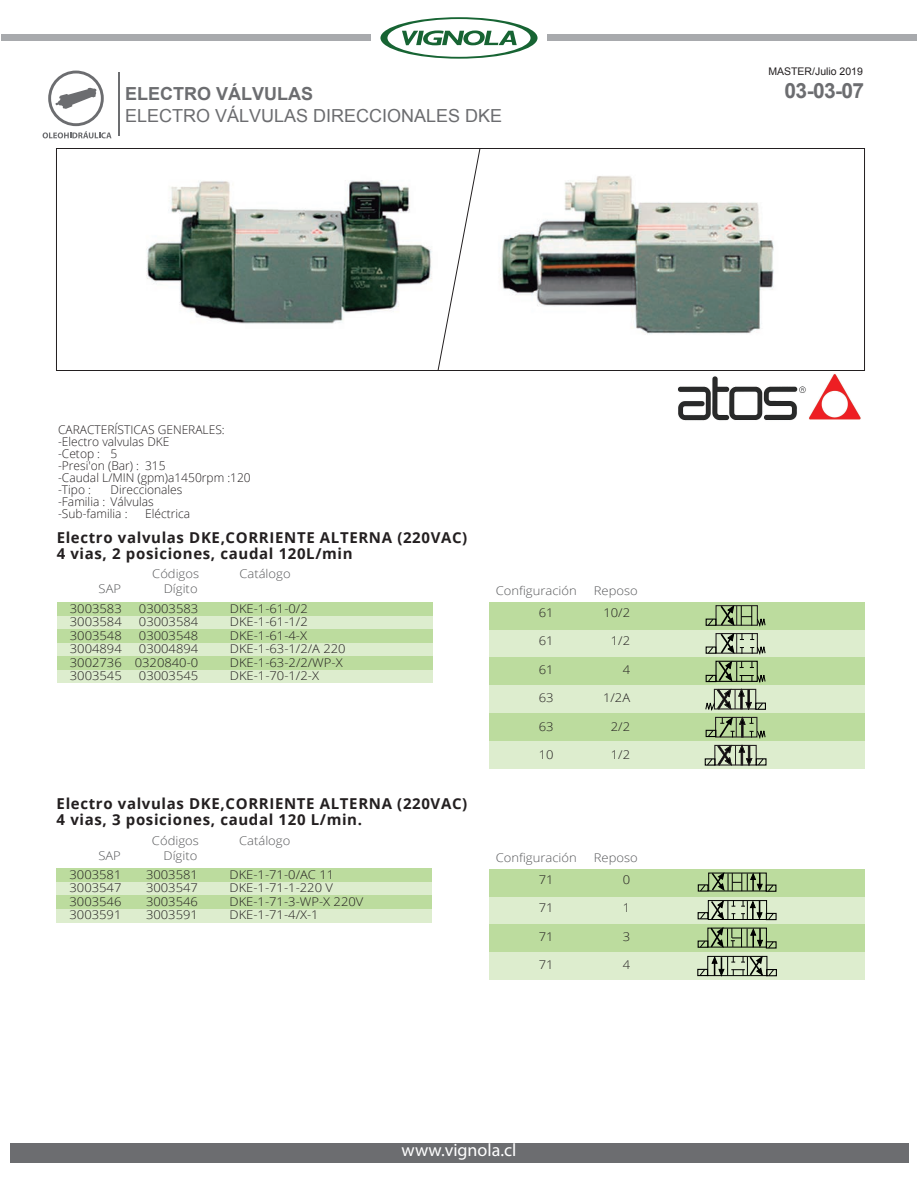
<style>
.page{position:relative;width:918px;height:1188px;background:#fff}
.page>*{position:absolute;margin:0;border:0;box-sizing:border-box;transform-origin:0 0}
.t1{font:700 21px "Arial";color:#6c6d70}
.t2{font:18px "Arial";color:#6c6d70}
.t3{font:700 18px "Arial";color:#6c6d70}
.t4{font:18px "Myriad Pro";color:#fff}
.t5{font:700 15px/16.5px "Open Sans";letter-spacing:.045em;color:#231f20}
.t6{font:300 12px "Open Sans";color:#231f20;scale:1.08 1}
.t7{font:300 12px/12px "Open Sans";color:#231f20}
.t8{font:300 12px "Open Sans";color:#57585a;scale:1.08 1}
.t9{font:10.5px "Arial";color:#231f20}
</style>
<div class="page">
<img style="left:146px;top:150px;width:628px;height:219px">
<div style="left:489px;top:602px;width:375px;height:28px;background:#bcdc9e"></div>
<div style="left:489px;top:630px;width:375px;height:27px;background:#ddedce"></div>
<div style="left:489px;top:685px;width:375px;height:28px;background:#ddedce"></div>
<div style="left:489px;top:741px;width:375px;height:28px;background:#ddedce"></div>
<div style="left:489px;top:657px;width:375px;height:28px;background:#bcdc9e"></div>
<div style="left:489px;top:713px;width:375px;height:28px;background:#bcdc9e"></div>
<div style="left:489px;top:869px;width:375px;height:28px;background:#bcdc9e"></div>
<div style="left:489px;top:897px;width:375px;height:27px;background:#ddedce"></div>
<div style="left:489px;top:952px;width:375px;height:28px;background:#ddedce"></div>
<div style="left:489px;top:924px;width:375px;height:28px;background:#bcdc9e"></div>
<div style="left:707px;top:956px;width:60px;height:20px;border:1px solid #000"></div>
<div style="left:697px;top:969px;width:11px;height:7px;border:1px solid #000"></div>
<svg style="left:699px;top:969px;width:6px;height:7px"></svg>
<div style="left:766px;top:969px;width:11px;height:7px;border:1px solid #000"></div>
<svg style="left:712px;top:955px;width:62px;height:22px"></svg>
<div style="left:698px;top:941px;width:10px;height:7px;border:1px solid #000"></div>
<div style="left:698px;top:912px;width:10px;height:7px;border:1px solid #000"></div>
<div style="left:766px;top:913px;width:11px;height:7px;border:1px solid #000"></div>
<svg style="left:700px;top:900px;width:74px;height:49px"></svg>
<div style="left:698px;top:884px;width:11px;height:8px;border:1px solid #000"></div>
<div style="left:766px;top:885px;width:10px;height:7px;border:1px solid #000"></div>
<svg style="left:700px;top:872px;width:74px;height:20px"></svg>
<svg style="left:705px;top:605px;width:61px;height:161px"></svg>
<img style="left:678px;top:374px;width:183px;height:47px">
<div style="left:56px;top:148px;width:809px;height:223px;border:1px solid #231f20"></div>
<div style="left:10px;top:1143px;width:898px;height:20px;background:#6c6d70"></div>
<div style="left:57px;top:602px;width:375px;height:13px;background:#bcdc9e"></div>
<div style="left:57px;top:615px;width:375px;height:14px;background:#ddedce"></div>
<div style="left:57px;top:643px;width:375px;height:13px;background:#ddedce"></div>
<div style="left:57px;top:670px;width:375px;height:13px;background:#ddedce"></div>
<div style="left:57px;top:629px;width:375px;height:14px;background:#bcdc9e"></div>
<div style="left:57px;top:656px;width:375px;height:14px;background:#bcdc9e"></div>
<div style="left:57px;top:868px;width:375px;height:14px;background:#bcdc9e"></div>
<div style="left:57px;top:882px;width:375px;height:13px;background:#ddedce"></div>
<div style="left:57px;top:909px;width:375px;height:13px;background:#ddedce"></div>
<div style="left:57px;top:895px;width:375px;height:14px;background:#bcdc9e"></div>
<svg style="left:438px;top:148px;width:42px;height:223px"></svg>
<hr style="left:119px;top:73px;width:1px;height:63px;background:#6c6d70">
<svg style="left:43px;top:71px;width:69px;height:67px"></svg>
<svg style="left:380px;top:17px;width:158px;height:42px"></svg>
<div style="left:2px;top:35px;width:369px;height:6px;background:#a8aaad"></div>
<div style="left:547px;top:35px;width:369px;height:6px;background:#a8aaad"></div>
<p class="t9" style="left:768px;top:65px;width:96px">MASTER/Julio 2019</p>
<h2 class="t3" style="left:125px;top:82px;width:190px">ELECTRO VÁLVULAS</h2>
<h1 class="t1" style="left:785px;top:77px;width:81px">03-03-07</h1>
<h2 class="t2" style="left:125px;top:104px;width:379px">ELECTRO VÁLVULAS DIRECCIONALES DKE</h2>
<p class="t7" style="left:58px;top:423px;width:194px">CARACTERÍSTICAS GENERALES: -Electro valvulas DKE<br>-Cetop : 5<br>-Presi'on (Bar) : 315<br>-Caudal L/MIN (gpm)a1450rpm :120 -Tipo :</p>
<p class="t7" style="left:58px;top:483px;width:126px;text-indent:52px">Direccionales -Familia : Válvulas -Sub-familia :</p>
<p class="t7" style="left:145px;top:507px;width:47px">Eléctrica</p>
<p class="t5" style="left:57px;top:529px;width:412px">Electro valvulas DKE,CORRIENTE ALTERNA (220VAC)<br>4 vias, 2 posiciones, caudal 120L/min</p>
<p class="t8" style="left:152px;top:566px;width:45px">Códigos</p>
<p class="t8" style="left:239px;top:566px;width:49px">Catálogo</p>
<p class="t8" style="left:99px;top:581px;width:22px">SAP</p>
<p class="t8" style="left:164px;top:581px;width:33px">Dígito</p>
<p class="t6" style="left:70px;top:600px;width:50px">3003583</p>
<p class="t6" style="left:139px;top:600px;width:56px">03003583</p>
<p class="t6" style="left:230px;top:600px;width:74px">DKE-1-61-0/2</p>
<p class="t6" style="left:70px;top:614px;width:50px">3003584</p>
<p class="t6" style="left:139px;top:614px;width:56px">03003584</p>
<p class="t6" style="left:230px;top:614px;width:74px">DKE-1-61-1/2</p>
<p class="t6" style="left:70px;top:627px;width:50px">3003548</p>
<p class="t6" style="left:139px;top:627px;width:56px">03003548</p>
<p class="t6" style="left:230px;top:627px;width:73px">DKE-1-61-4-X</p>
<p class="t6" style="left:70px;top:641px;width:50px">3004894</p>
<p class="t6" style="left:139px;top:641px;width:56px">03004894</p>
<p class="t6" style="left:230px;top:641px;width:109px">DKE-1-63-1/2/A 220</p>
<p class="t6" style="left:70px;top:654px;width:120px">3002736 0320840-0</p>
<p class="t6" style="left:230px;top:654px;width:106px">DKE-1-63-2/2/WP-X</p>
<p class="t6" style="left:70px;top:668px;width:50px">3003545</p>
<p class="t6" style="left:139px;top:668px;width:56px">03003545</p>
<p class="t6" style="left:230px;top:668px;width:84px">DKE-1-70-1/2-X</p>
<p class="t5" style="left:57px;top:795px;width:412px">Electro valvulas DKE,CORRIENTE ALTERNA (220VAC)<br>4 vias, 3 posiciones, caudal 120 L/min.</p>
<p class="t8" style="left:152px;top:832px;width:45px">Códigos</p>
<p class="t8" style="left:239px;top:832px;width:49px">Catálogo</p>
<p class="t8" style="left:98px;top:847px;width:22px">SAP</p>
<p class="t8" style="left:163px;top:847px;width:33px">Dígito</p>
<p class="t6" style="left:70px;top:866px;width:50px">3003581</p>
<p class="t6" style="left:146px;top:866px;width:50px">3003581</p>
<p class="t6" style="left:230px;top:866px;width:98px">DKE-1-71-0/AC 11</p>
<p class="t6" style="left:70px;top:880px;width:50px">3003547</p>
<p class="t6" style="left:146px;top:880px;width:50px">3003547</p>
<p class="t6" style="left:230px;top:880px;width:97px">DKE-1-71-1-220 V</p>
<p class="t6" style="left:70px;top:893px;width:50px">3003546</p>
<p class="t6" style="left:146px;top:893px;width:50px">3003546</p>
<p class="t6" style="left:230px;top:893px;width:125px">DKE-1-71-3-WP-X 220V</p>
<p class="t6" style="left:70px;top:907px;width:50px">3003591</p>
<p class="t6" style="left:146px;top:907px;width:50px">3003591</p>
<p class="t6" style="left:230px;top:907px;width:84px">DKE-1-71-4/X-1</p>
<p class="t8" style="left:496px;top:583px;width:77px">Configuración</p>
<p class="t8" style="left:594px;top:582px;width:42px">Reposo</p>
<p class="t6" style="left:539px;top:604px;width:15px">61</p>
<p class="t6" style="left:603px;top:604px;width:26px">10/2</p>
<p class="t6" style="left:539px;top:632px;width:15px">61</p>
<p class="t6" style="left:611px;top:632px;width:19px">1/2</p>
<p class="t6" style="left:539px;top:661px;width:15px">61</p>
<p class="t6" style="left:623px;top:661px;width:8px">4</p>
<p class="t6" style="left:539px;top:689px;width:15px">63</p>
<p class="t6" style="left:603px;top:689px;width:27px">1/2A</p>
<p class="t6" style="left:539px;top:718px;width:15px">63</p>
<p class="t6" style="left:611px;top:718px;width:19px">2/2</p>
<p class="t6" style="left:539px;top:746px;width:15px">10</p>
<p class="t6" style="left:611px;top:746px;width:19px">1/2</p>
<p class="t8" style="left:496px;top:850px;width:77px">Configuración</p>
<p class="t8" style="left:594px;top:849px;width:42px">Reposo</p>
<p class="t6" style="left:539px;top:871px;width:15px">71</p>
<p class="t6" style="left:623px;top:871px;width:8px">0</p>
<p class="t6" style="left:539px;top:899px;width:15px">71</p>
<p class="t6" style="left:623px;top:899px;width:8px">1</p>
<p class="t6" style="left:539px;top:928px;width:15px">71</p>
<p class="t6" style="left:623px;top:928px;width:8px">3</p>
<p class="t6" style="left:539px;top:956px;width:15px">71</p>
<p class="t6" style="left:623px;top:956px;width:8px">4</p>
<h2 class="t4" style="left:402px;top:1139px;width:116px">www.vignola.cl</h2>
</div>
